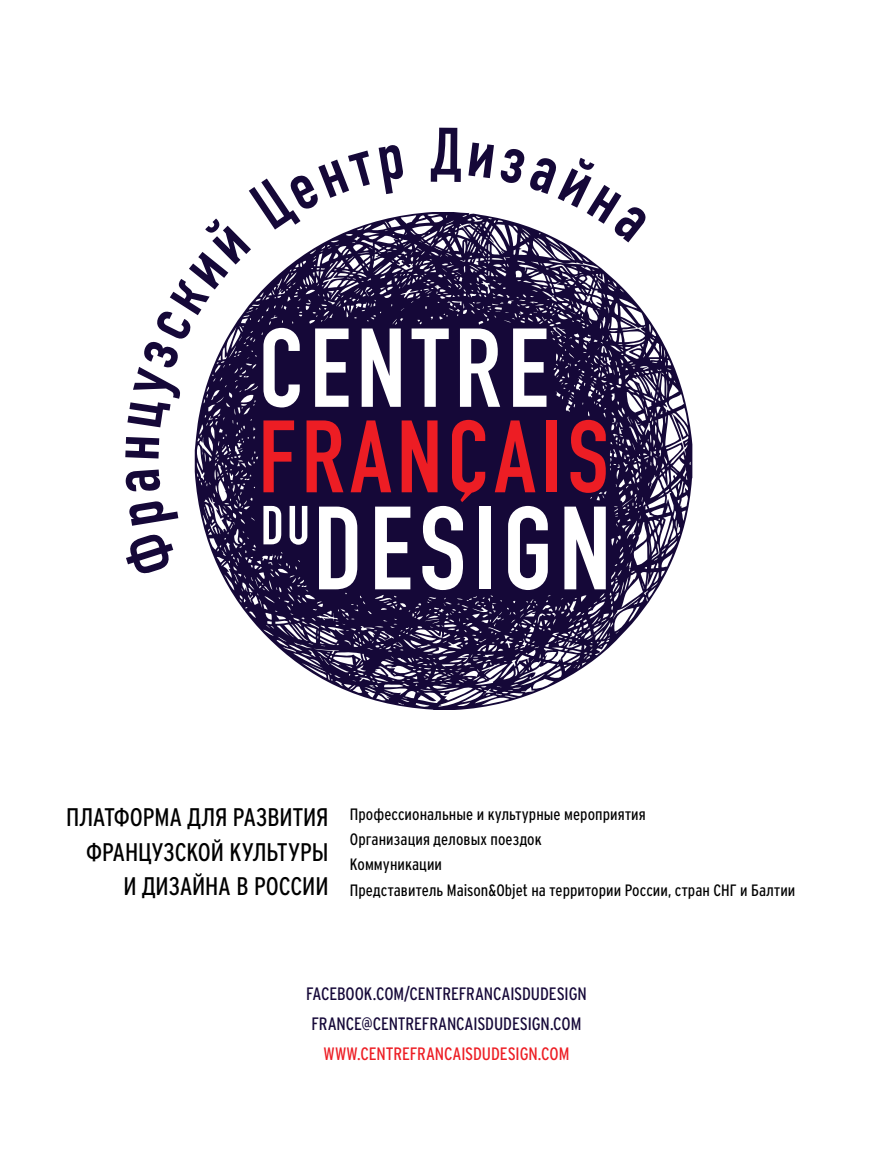
<style>
.page{position:relative;width:893px;height:1149px;background:#fff}
.page>*{position:absolute;margin:0;border:0;box-sizing:border-box;transform-origin:0 0}
.t1{font:condensed 25.35px/34.3px "Inter Font";letter-spacing:-.01em;color:#000;text-align:right}
.t2{font:condensed 18px/29.8px "Inter Font";letter-spacing:-.005em;color:#150838}
.t3{font:condensed 18px "Inter Font";letter-spacing:-.005em;color:#ed1d24}
.t4{font:condensed 16.5px/25.3px "Inter Font";letter-spacing:.005em;color:#000}
</style>
<div class="page">
<svg style="left:230px;top:315px;width:462px;height:394px"></svg>
<svg style="left:125px;top:128px;width:521px;height:462px"></svg>
<h1 class="t1" style="left:66px;top:799px;width:264px">ПЛАТФОРМА ДЛЯ РАЗВИТИЯ<br>ФРАНЦУЗСКОЙ КУЛЬТУРЫ<br>И ДИЗАЙНА В РОССИИ</h1>
<p class="t4" style="left:350px;top:800px;width:447px">Профессиональные и культурные мероприятия<br>Организация деловых поездок<br>Коммуникации<br>Представитель Maison&amp;Objet на территории России, стран СНГ и Балтии</p>
<p class="t2" style="left:306px;top:978px;width:282px">FACEBOOK.COM/CENTREFRANCAISDUDESIGN<br>FRANCE@CENTREFRANCAISDUDESIGN.COM</p>
<p class="t3" style="left:324px;top:1043px;width:247px">WWW.CENTREFRANCAISDUDESIGN.COM</p>
</div>
